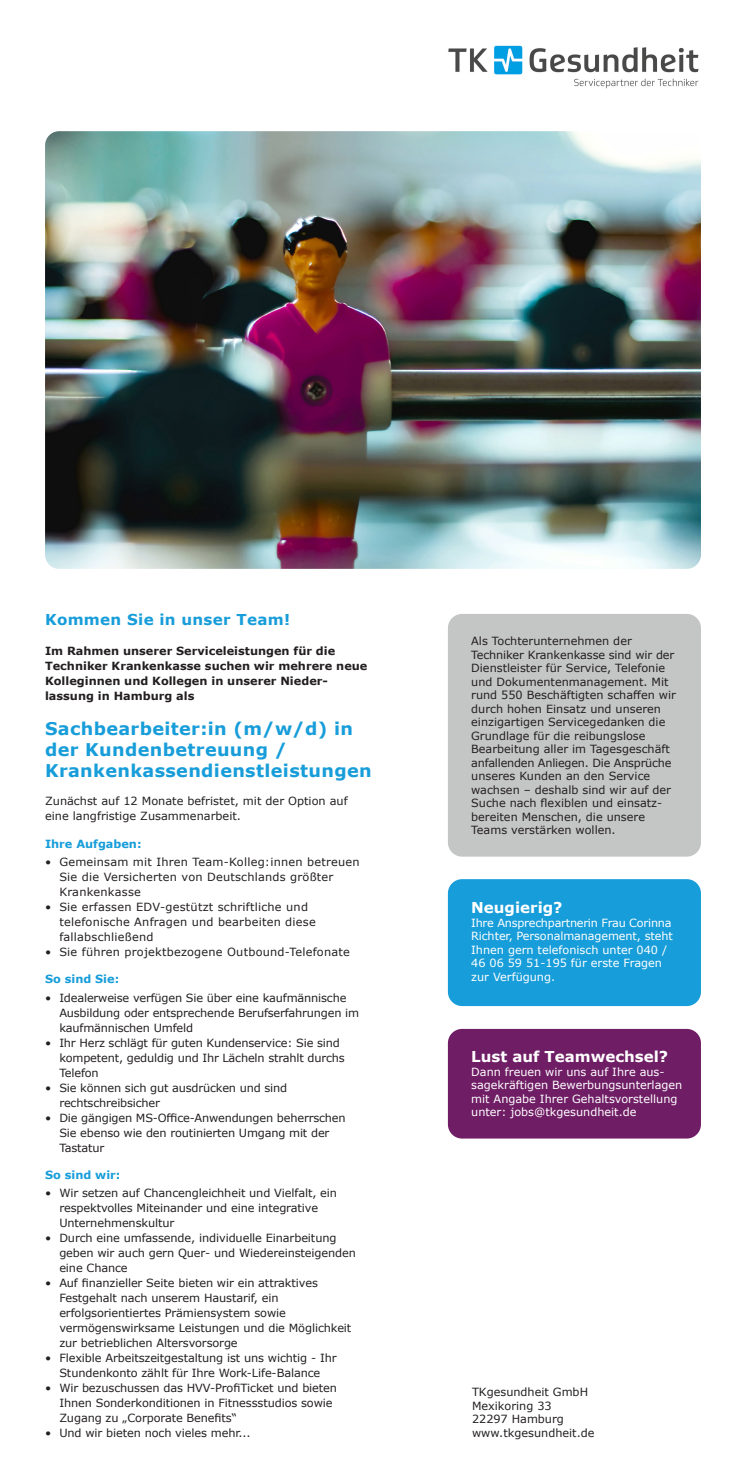
<style>
.page{position:relative;width:745px;height:1482px;background:#fff}
.page>*{position:absolute;margin:0;border:0;box-sizing:border-box;transform-origin:0 0}
.t1{font:700 17.5px/21px "Verdana";letter-spacing:.02em;color:#179dd9}
.t2{font:700 15px "Verdana";color:#fff}
.t3{font:700 15px "Verdana";letter-spacing:.02em;color:#179dd9}
.t4{font:11.25px/15px "Verdana";letter-spacing:-.01em;color:#231f20}
.t5{font:11.25px/13.5px "Verdana";color:#fff}
.t6{font:11.25px/15px "Verdana";letter-spacing:.02em;color:#231f20}
.t7{font:700 11.25px/15px "Verdana";color:#231f20}
.t8{font:700 11.25px "Verdana";color:#179dd9}
</style>
<div class="page">
<img style="left:45px;top:131px;width:655px;height:438px">
<img style="left:448px;top:45px;width:251px;height:44px">
<div style="left:447px;top:614px;width:253px;height:242px;background:#c4c5c5;border-radius:14px"></div>
<div style="left:447px;top:879px;width:253px;height:126px;background:#179dd9;border-radius:14px"></div>
<div style="left:447px;top:1028px;width:253px;height:110px;background:#6f1d65;border-radius:14px"></div>
<h2 class="t3" style="left:45px;top:609px;width:246px">Kommen Sie in unser Team!</h2>
<p class="t7" style="left:45px;top:643px;width:324px">Im Rahmen unserer Serviceleistungen für die Techniker Krankenkasse suchen wir mehrere neue Kolleginnen und Kollegen in unserer Nieder&shy;lassung in Hamburg als</p>
<h1 class="t1" style="left:45px;top:717px;width:328px">Sachbearbeiter:in (m/w/d) in der Kundenbetreuung /<br>Krankenkassendienstleistungen</h1>
<p class="t4" style="left:45px;top:793px;width:304px">Zunächst auf 12 Monate befristet, mit der Option auf eine langfristige Zusammenarbeit.</p>
<p class="t8" style="left:45px;top:835px;width:98px">Ihre Aufgaben:</p>
<p class="t6" style="left:59px;top:854px;width:302px;text-indent:-14px">• Gemeinsam mit Ihren Team-Kolleg:innen betreuen<br>Sie die Versicherten von Deutschlands größter<br>Krankenkasse</p>
<p class="t6" style="left:59px;top:899px;width:258px;text-indent:-14px">• Sie erfassen EDV-gestützt schriftliche und telefonische Anfragen und bearbeiten diese fallabschließend</p>
<p class="t6" style="left:45px;top:944px;width:306px">• Sie führen projektbezogene Outbound-Telefonate</p>
<p class="t8" style="left:45px;top:970px;width:76px">So sind Sie:</p>
<p class="t4" style="left:59px;top:989px;width:301px;text-indent:-14px">• Idealerweise verfügen Sie über eine kaufmännische<br>Ausbildung oder entsprechende Berufserfahrungen im kaufmännischen Umfeld</p>
<p class="t4" style="left:59px;top:1034px;width:287px;text-indent:-14px">• Ihr Herz schlägt für guten Kundenservice: Sie sind kompetent, geduldig und Ihr Lächeln strahlt durchs<br>Telefon</p>
<p class="t4" style="left:59px;top:1079px;width:229px;text-indent:-14px">• Sie können sich gut ausdrücken und sind rechtschreibsicher</p>
<p class="t4" style="left:59px;top:1109px;width:287px;text-indent:-14px">• Die gängigen MS-Office-Anwendungen beherrschen<br>Sie ebenso wie den routinierten Umgang mit der<br>Tastatur</p>
<p class="t8" style="left:45px;top:1166px;width:77px">So sind wir:</p>
<p class="t4" style="left:59px;top:1185px;width:279px;text-indent:-14px">• Wir setzen auf Chancengleichheit und Vielfalt, ein respektvolles Miteinander und eine integrative<br>Unternehmenskultur</p>
<p class="t4" style="left:59px;top:1230px;width:298px;text-indent:-14px">• Durch eine umfassende, individuelle Einarbeitung geben wir auch gern Quer- und Wiedereinsteigenden eine Chance</p>
<p class="t4" style="left:59px;top:1275px;width:293px;text-indent:-14px">• Auf finanzieller Seite bieten wir ein attraktives Festgehalt nach unserem Haustarif, ein erfolgsorientiertes Prämiensystem sowie vermögenswirksame Leistungen und die Möglichkeit zur betrieblichen Altersvorsorge</p>
<p class="t4" style="left:45px;top:1350px;width:293px;text-align:center">• Flexible Arbeitszeitgestaltung ist uns wichtig - Ihr<br>Stundenkonto zählt für Ihre Work-Life-Balance</p>
<p class="t4" style="left:59px;top:1380px;width:279px;text-indent:-14px">• Wir bezuschussen das HVV-ProfiTicket und bieten<br>Ihnen Sonderkonditionen in Fitnessstudios sowie<br>Zugang zu „Corporate Benefits“</p>
<p class="t4" style="left:45px;top:1425px;width:207px">• Und wir bieten noch vieles mehr...</p>
<p class="t4" style="left:471px;top:634px;width:206px;line-height:13.5px">Als Tochterunternehmen der Techniker Krankenkasse sind wir der Dienstleister für Service, Telefonie und Dokumentenmanagement. Mit rund 550 Beschäftigten schaffen wir durch hohen Einsatz und unseren einzigartigen Servicegedanken die Grundlage für die reibungslose Bearbeitung aller im Tagesgeschäft anfallenden Anliegen. Die Ansprüche unseres Kunden an den Service wachsen – deshalb sind wir auf der Suche nach flexiblen und einsatz&shy;bereiten Menschen, die unsere Teams verstärken wollen.</p>
<h2 class="t2" style="left:471px;top:897px;width:93px">Neugierig?</h2>
<p class="t5" style="left:471px;top:915px;width:203px">Ihre Ansprechpartnerin Frau Corinna<br>Richter, Personalmanagement, steht<br>Ihnen gern telefonisch unter 040 /<br>46 06 59 51-195 für erste Fragen zur Verfügung.</p>
<h2 class="t2" style="left:471px;top:1045px;width:198px">Lust auf Teamwechsel?</h2>
<p class="t5" style="left:471px;top:1064px;width:212px">Dann freuen wir uns auf Ihre aus&shy;sagekräftigen Bewerbungsunterlagen mit Angabe Ihrer Gehaltsvorstellung unter: jobs@tkgesundheit.de</p>
<p class="t4" style="left:471px;top:1385px;width:124px;line-height:13.5px">TKgesundheit GmbH<br>Mexikoring 33<br>22297 Hamburg www.tkgesundheit.de</p>
</div>
